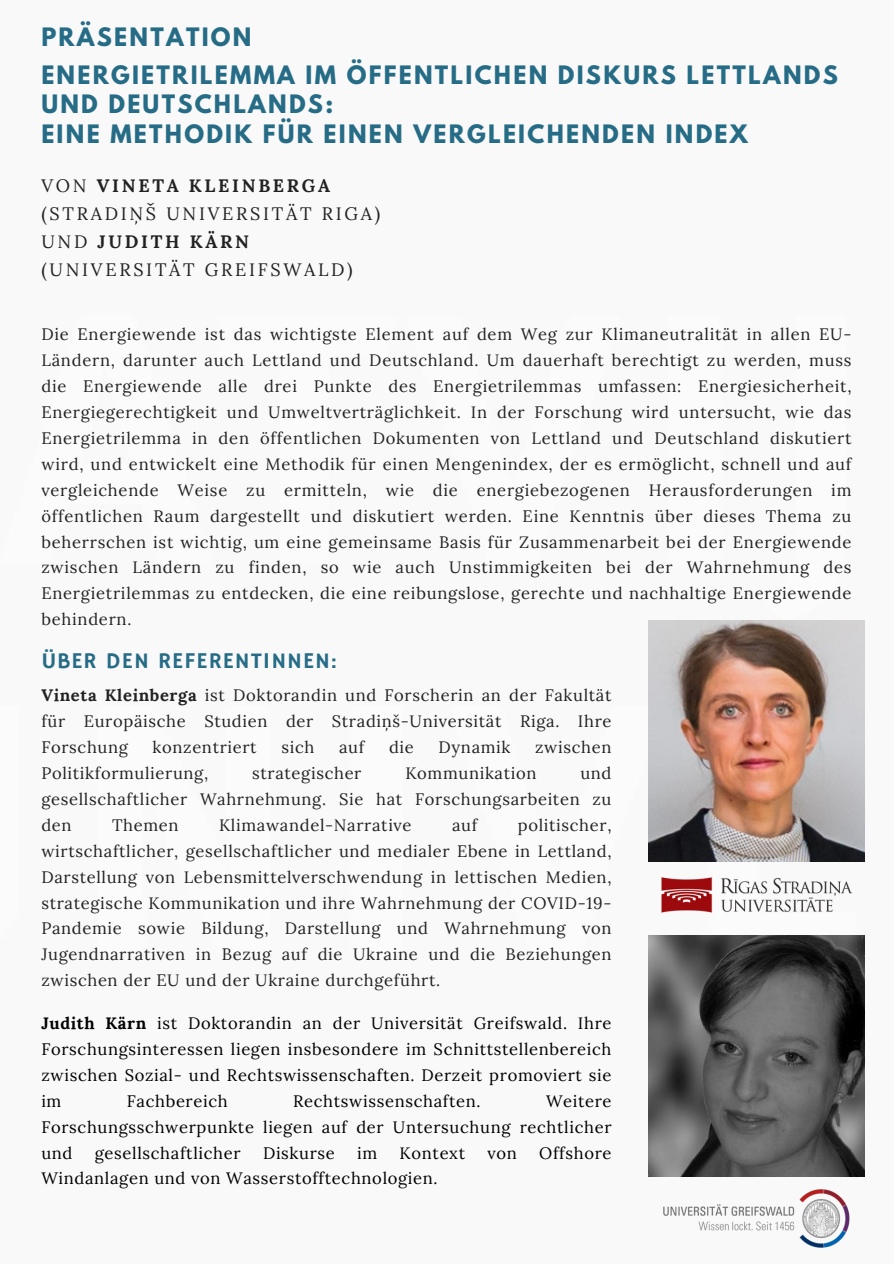
<style>
.page{position:relative;width:894px;height:1264px;background:#fff}
.page>*{position:absolute;margin:0;border:0;box-sizing:border-box;transform-origin:0 0}
.t1{font:700 22.5px/29.2px "League Spartan";letter-spacing:.1em;color:#266c86}
.t2{font:22.5px "Hammersmith One";letter-spacing:.04em;color:#266c86}
.t3{font:18px "Lora";letter-spacing:.15em;color:#222}
.t4{font:700 18px "Lora";letter-spacing:.15em;color:#222}
.t5{font:16.5px/25.8px "Lora";letter-spacing:.04em;color:#222;text-align:justify}
.t6{font:16.5px/25.8px "Lora";letter-spacing:.04em;color:#000;text-align:justify}
.s1{font-weight:400}
.s2{font-weight:700}
</style>
<div class="page">
<img style="left:648px;top:620px;width:216px;height:241px">
<img style="left:648px;top:935px;width:216px;height:241px">
<img style="left:663px;top:1189px;width:186px;height:58px">
<img style="left:661px;top:877px;width:192px;height:36px">
<p class="t1" style="left:41px;top:26px;width:211px">PRÄSENTATION</p>
<p class="t1" style="left:41px;top:63px;width:797px">ENERGIETRILEMMA IM ÖFFENTLICHEN DISKURS LETTLANDS<br>UND DEUTSCHLANDS:</p>
<p class="t1" style="left:41px;top:122px;width:707px">EINE METHODIK FÜR EINEN VERGLEICHENDEN INDEX</p>
<p class="t4" style="left:41px;top:174px;width:290px"><span class="s1">VON</span> VINETA KLEINBERGA</p>
<p class="t3" style="left:41px;top:202px;width:340px">(STRADIŅŠ UNIVERSITÄT RIGA)</p>
<p class="t4" style="left:41px;top:230px;width:209px"><span class="s1">UND</span> JUDITH KÄRN</p>
<p class="t3" style="left:41px;top:258px;width:313px">(UNIVERSITÄT GREIFSWALD)</p>
<p class="t5" style="left:41px;top:321px;width:811px">Die Energiewende ist das wichtigste Element auf dem Weg zur Klimaneutralität in allen EU-Ländern, darunter auch Lettland und Deutschland. Um dauerhaft berechtigt zu werden, muss die Energiewende alle drei Punkte des Energietrilemmas umfassen: Energiesicherheit, Energiegerechtigkeit und Umweltverträglichkeit. In der Forschung wird untersucht, wie das Energietrilemma in den öffentlichen Dokumenten von Lettland und Deutschland diskutiert wird, und entwickelt eine Methodik für einen Mengenindex, der es ermöglicht, schnell und auf vergleichende Weise zu ermitteln, wie die energiebezogenen Herausforderungen im öffentlichen Raum dargestellt und diskutiert werden. Eine Kenntnis über dieses Thema zu beherrschen ist wichtig, um eine gemeinsame Basis für Zusammenarbeit bei der Energiewende zwischen Ländern zu finden, so wie auch Unstimmigkeiten bei der Wahrnehmung des Energietrilemmas zu entdecken, die eine reibungslose, gerechte und nachhaltige Energiewende behindern.</p>
<p class="t2" style="left:41px;top:648px;width:297px">ÜBER DEN REFERENTINNEN:</p>
<p class="t5" style="left:41px;top:682px;width:571px"><span class="s2">Vineta Kleinberga</span> ist Doktorandin und Forscherin an der Fakultät für Europäische Studien der Stradiņš-Universität Riga. Ihre Forschung</p>
<p class="t5" style="left:153px;top:734px;width:105px">konzentriert</p>
<p class="t5" style="left:281px;top:734px;width:34px">sich</p>
<p class="t5" style="left:339px;top:734px;width:27px">auf</p>
<p class="t5" style="left:389px;top:734px;width:26px">die</p>
<p class="t5" style="left:438px;top:734px;width:73px">Dynamik</p>
<p class="t5" style="left:535px;top:734px;width:78px">zwischen</p>
<p class="t5" style="left:41px;top:760px;width:168px">Politikformulierung,</p>
<p class="t5" style="left:252px;top:760px;width:111px">strategischer</p>
<p class="t5" style="left:405px;top:760px;width:133px">Kommunikation</p>
<p class="t5" style="left:41px;top:760px;width:571px;text-indent:539px">und gesellschaftlicher Wahrnehmung. Sie hat Forschungsarbeiten zu den</p>
<p class="t5" style="left:112px;top:812px;width:68px">Themen</p>
<p class="t5" style="left:219px;top:812px;width:194px">Klimawandel-Narrative</p>
<p class="t5" style="left:452px;top:812px;width:27px">auf</p>
<p class="t5" style="left:41px;top:812px;width:571px;text-indent:476px">politischer, wirtschaftlicher, gesellschaftlicher und medialer Ebene in Lettland, Darstellung von Lebensmittelverschwendung in lettischen Medien, strategische Kommunikation und ihre Wahrnehmung der COVID-19- Pandemie sowie Bildung, Darstellung und Wahrnehmung von Jugendnarrativen in Bezug auf die Ukraine und die Beziehungen zwischen der EU und der Ukraine durchgeführt.</p>
<p class="t6" style="left:41px;top:1010px;width:571px"><span class="s2">Judith Kärn</span> ist Doktorandin an der Universität Greifswald. Ihre Forschungsinteressen liegen insbesondere im Schnittstellenbereich zwischen Sozial- und Rechtswissenschaften. Derzeit promoviert sie im</p>
<p class="t6" style="left:127px;top:1087px;width:102px">Fachbereich</p>
<p class="t6" style="left:293px;top:1087px;width:189px">Rechtswissenschaften.</p>
<p class="t6" style="left:41px;top:1087px;width:571px;text-indent:504px">Weitere Forschungsschwerpunkte liegen auf der Untersuchung rechtlicher und</p>
<p class="t6" style="left:95px;top:1139px;width:147px">gesellschaftlicher</p>
<p class="t6" style="left:263px;top:1139px;width:73px">Diskurse</p>
<p class="t6" style="left:357px;top:1139px;width:22px">im</p>
<p class="t6" style="left:399px;top:1139px;width:67px">Kontext</p>
<p class="t6" style="left:487px;top:1139px;width:31px">von</p>
<p class="t6" style="left:539px;top:1139px;width:74px">Offshore</p>
<p class="t6" style="left:41px;top:1165px;width:397px">Windanlagen und von Wasserstofftechnologien.</p>
</div>
